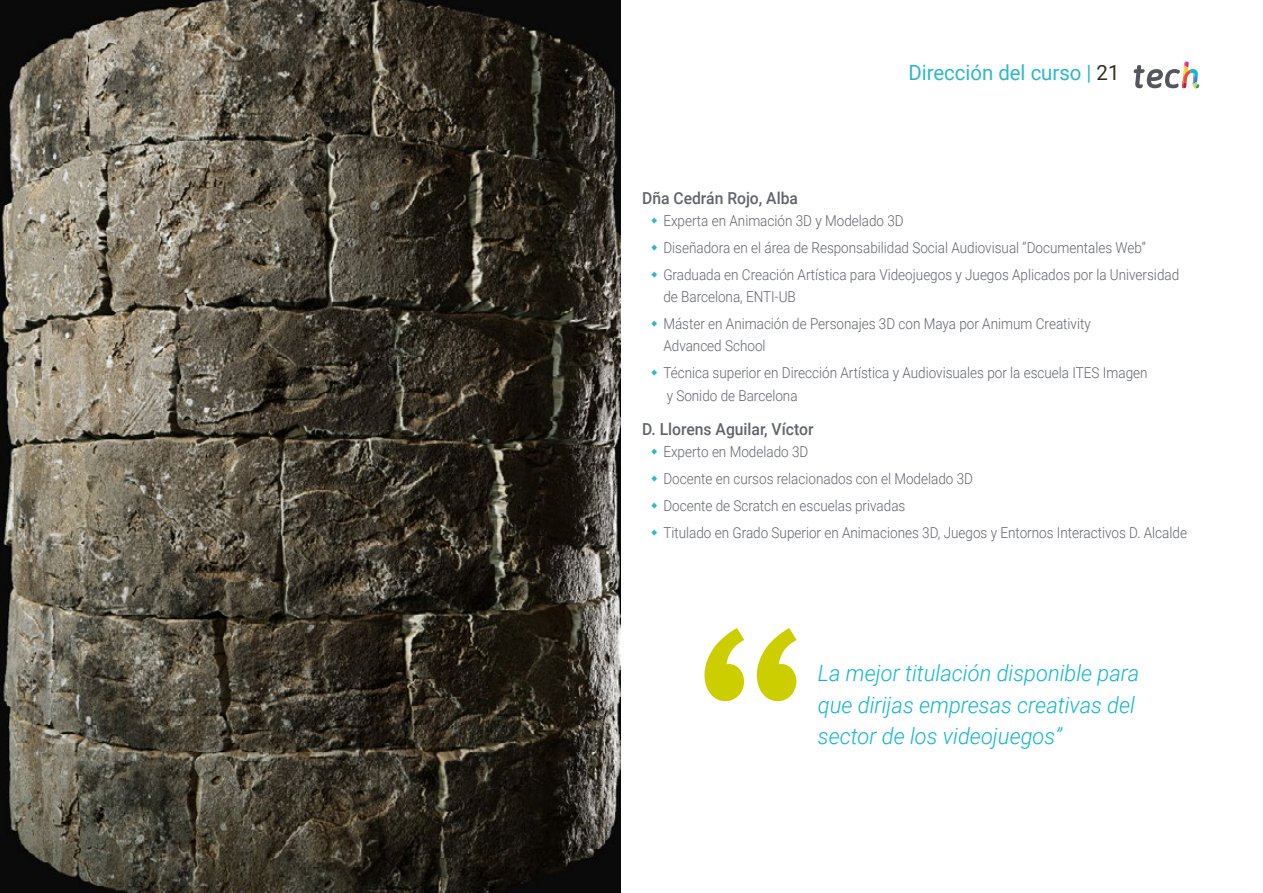
<style>
.page{position:relative;width:1263px;height:893px;background:#fff}
.page>*{position:absolute;margin:0;border:0;box-sizing:border-box;transform-origin:0 0}
.t1{font:italic 300 22.5px/31.5px "Roboto";color:#0fb6cf}
.t2{font:21px "Roboto";color:#2db8c5}
.t3{font:500 16.5px "Roboto";color:#61646a;scale:.95 1}
.t4{font:300 15px/26.7px "Roboto";color:#61646a;scale:.9 1}
.s1{color:#312e20}
</style>
<div class="page">
<img style="left:0;top:0;width:621px;height:893px">
<svg style="left:1134px;top:62px;width:65px;height:27px"></svg>
<svg style="left:704px;top:628px;width:93px;height:73px"></svg>
<h2 class="t2" style="left:908px;top:57px;width:213px">Dirección del curso | <span class="s1">21</span></h2>
<p class="t3" style="left:642px;top:186px;width:166px">Dña Cedrán Rojo, Alba</p>
<p class="t4" style="left:663px;top:207px;width:575px">Experta en Animación 3D y Modelado 3D<br>Diseñadora en el área de Responsabilidad Social Audiovisual ‘’Documentales Web’’<br>Graduada en Creación Artística para Videojuegos y Juegos Aplicados por la Universidad</p>
<p class="t4" style="left:663px;top:283px;width:476px">de Barcelona, ENTI-UB<br>Máster en Animación de Personajes 3D con Maya por Animum Creativity</p>
<p class="t4" style="left:663px;top:332px;width:539px">Advanced School<br>Técnica superior en Dirección Artística y Audiovisuales por la escuela ITES Imagen</p>
<p class="t4" style="left:667px;top:381px;width:147px">y Sonido de Barcelona</p>
<p class="t3" style="left:642px;top:417px;width:182px">D. Llorens Aguilar, Víctor</p>
<p class="t4" style="left:663px;top:438px;width:583px">Experto en Modelado 3D<br>Docente en cursos relacionados con el Modelado 3D<br>Docente de Scratch en escuelas privadas<br>Titulado en Grado Superior en Animaciones 3D, Juegos y Entornos Interactivos D. Alcalde</p>
<h1 class="t1" style="left:818px;top:657px;width:323px">La mejor titulación disponible para que dirijas empresas creativas del sector de los videojuegos”</h1>
</div>
